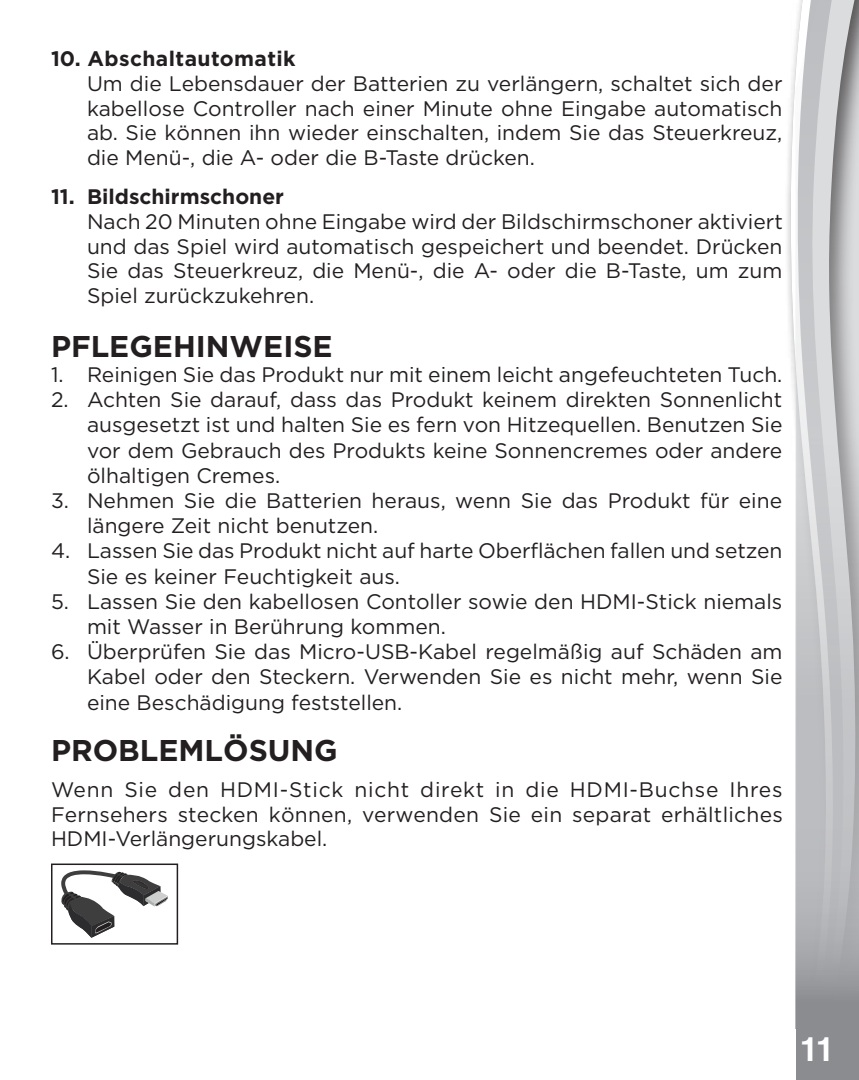
<style>
.page{position:relative;width:859px;height:1080px;background:#fff}
.page>*{position:absolute;margin:0;border:0;box-sizing:border-box;transform-origin:0 0}
.t1{font:700 33px "Helvetica";color:#fff}
.t2{font:700 33px "Helvetica";color:#fff}
.LF_text_02{font:700 30px "Gotham HTF";color:#231f20}
.LF_text_02-2{font:21px/24.6px "Gotham HTF";color:#231f20;text-align:justify}
.LF_text_02-3{font:700 21px "Gotham HTF";letter-spacing:.02em;color:#231f20}
.LF_text_02-4{font:700 21px "Gotham HTF";color:#231f20}
</style>
<div class="page">
<div style="left:783px;top:0;width:76px;height:1080px;background:#231f20;opacity:.75"></div>
<svg style="left:790px;top:0;width:5px;height:1029px"></svg>
<svg style="left:795px;top:0;width:64px;height:1080px;background:#bdbec1"></svg>
<div style="left:738px;top:1029px;width:57px;height:51px;background:#fff"></div>
<div style="left:51px;top:864px;width:127px;height:81px;border:2px solid #231f20"></div>
<svg style="left:61px;top:870px;width:107px;height:68px"></svg>
<svg style="left:115px;top:875px;width:6px;height:8px"></svg>
<svg style="left:113px;top:874px;width:5px;height:8px"></svg>
<p class="LF_text_02-3" style="left:51px;top:47px;width:246px">10. Abschaltautomatik</p>
<p class="LF_text_02-2" style="left:87px;top:71px;width:697px">Um die Lebensdauer der Batterien zu verlängern, schaltet sich der kabellose Controller nach einer Minute ohne Eingabe automatisch ab. Sie können ihn wieder einschalten, indem Sie das Steuerkreuz, die Menü-, die A- oder die B-Taste drücken.</p>
<p class="LF_text_02-4" style="left:51px;top:185px;width:234px">11. Bildschirmschoner</p>
<p class="LF_text_02-2" style="left:87px;top:209px;width:697px">Nach 20 Minuten ohne Eingabe wird der Bildschirmschoner aktiviert und das Spiel wird automatisch gespeichert und beendet. Drücken Sie das Steuerkreuz, die Menü-, die A- oder die B-Taste, um zum Spiel zurückzukehren.</p>
<p class="LF_text_02" style="left:51px;top:329px;width:283px">PFLEGEHINWEISE</p>
<p class="LF_text_02-2" style="left:51px;top:362px;width:733px">1. Reinigen Sie das Produkt nur mit einem leicht angefeuchteten Tuch.</p>
<p class="LF_text_02-2" style="left:87px;top:387px;width:697px;text-indent:-36px">2. Achten Sie darauf, dass das Produkt keinem direkten Sonnenlicht ausgesetzt ist und halten Sie es fern von Hitzequellen. Benutzen Sie vor dem Gebrauch des Produkts keine Sonnencremes oder andere ölhaltigen Cremes.</p>
<p class="LF_text_02-2" style="left:87px;top:488px;width:697px;text-indent:-36px">3. Nehmen Sie die Batterien heraus, wenn Sie das Produkt für eine längere Zeit nicht benutzen.</p>
<p class="LF_text_02-2" style="left:87px;top:538px;width:697px;text-indent:-36px">4. Lassen Sie das Produkt nicht auf harte Oberflächen fallen und setzen<br>Sie es keiner Feuchtigkeit aus.</p>
<p class="LF_text_02-2" style="left:87px;top:588px;width:697px;text-indent:-36px">5. Lassen Sie den kabellosen Contoller sowie den HDMI-Stick niemals mit Wasser in Berührung kommen.</p>
<p class="LF_text_02-2" style="left:87px;top:639px;width:697px;text-indent:-36px">6. Überprüfen Sie das Micro-USB-Kabel regelmäßig auf Schäden am Kabel oder den Steckern. Verwenden Sie es nicht mehr, wenn Sie eine Beschädigung feststellen.</p>
<p class="LF_text_02" style="left:51px;top:733px;width:288px">PROBLEMLÖSUNG</p>
<p class="LF_text_02-2" style="left:51px;top:777px;width:733px">Wenn Sie den HDMI-Stick nicht direkt in die HDMI-Buchse Ihres Fernsehers stecken können, verwenden Sie ein separat erhältliches HDMI-Verlängerungskabel.</p>
<h1 class="t1" style="left:809px;top:1021px;width:40px">11<sup>11</sup></h1>
<h1 class="t2" style="left:800px;top:1029px;width:36px">11</h1>
</div>
